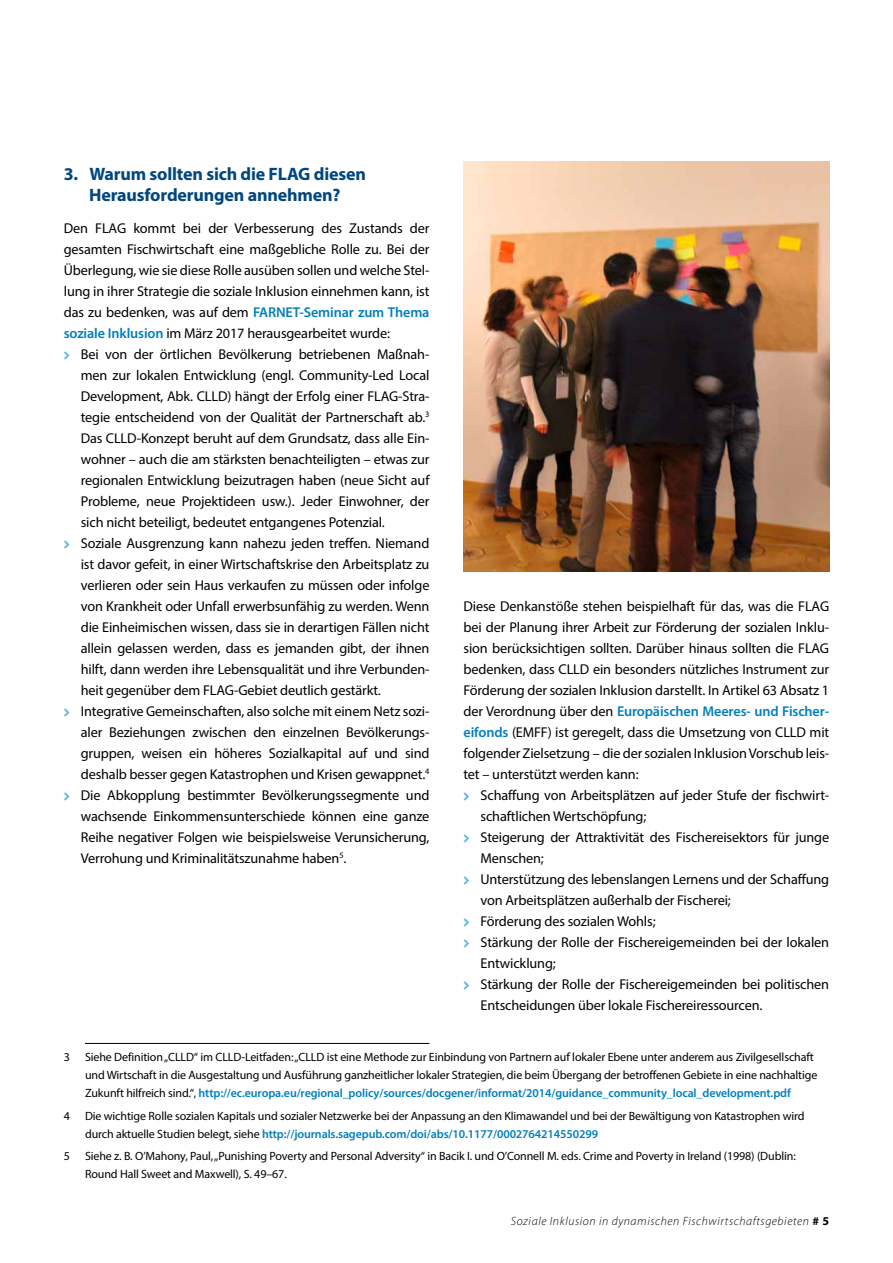
<style>
.page{position:relative;width:893px;height:1263px;background:#fff}
.page>*{position:absolute;margin:0;border:0;box-sizing:border-box;transform-origin:0 0}
.t1{font:700 18px/21px "Myriad Pro";letter-spacing:-.01em;color:#00467f;text-align:center}
.t2{font:14.25px/21px "Myriad Pro";letter-spacing:-.01em;color:#000;text-align:justify}
.t3{font:12px/18px "Myriad Pro";letter-spacing:-.01em;color:#000}
.t4{font:italic 300 12px "Myriad Pro";letter-spacing:.05em;color:#000}
.s1{font-weight:600;color:#0080be}
.s2{font-weight:700;font-style:normal}
</style>
<div class="page">
<hr style="left:85px;top:1043px;width:344px;height:1px;background:#000">
<img style="left:463px;top:162px;width:366px;height:410px">
<p class="t1" style="left:64px;top:163px;width:304px">3. Warum sollten sich die FLAG diesen<br>Herausforderungen annehmen?</p>
<p class="t2" style="left:64px;top:217px;width:367px">Den FLAG kommt bei der Verbesserung des Zustands der gesamten Fischwirtschaft eine maßgebliche Rolle zu. Bei der Überlegung, wie sie diese Rolle ausüben sollen und welche Stel&shy;lung in ihrer Strategie die soziale Inklusion einnehmen kann, ist das zu bedenken, was auf dem <span class="s1">FARNET-Seminar zum Thema soziale Inklusion</span> im März 2017 herausgearbeitet wurde:</p>
<p class="t2" style="left:81px;top:343px;width:350px;text-align:left">Bei von der örtlichen Bevölkerung betriebenen Maßnah&shy;men zur lokalen Entwicklung (engl. Community-Led Local Development, Abk. CLLD) hängt der Erfolg einer FLAG-Stra&shy;tegie entscheidend von der Qualität der Partnerschaft ab.<sup>3<br></sup>Das CLLD-Konzept beruht auf dem Grundsatz, dass alle Ein&shy;wohner – auch die am stärksten benachteiligten – etwas zur regionalen Entwicklung beizutragen haben (neue Sicht auf Probleme, neue Projektideen usw.). Jeder Einwohner, der sich nicht beteiligt, bedeutet entgangenes Potenzial.<br>Soziale Ausgrenzung kann nahezu jeden treffen. Niemand ist davor gefeit, in einer Wirtschaftskrise den Arbeitsplatz zu verlieren oder sein Haus verkaufen zu müssen oder infolge von Krankheit oder Unfall erwerbsunfähig zu werden. Wenn die Einheimischen wissen, dass sie in derartigen Fällen nicht allein gelassen werden, dass es jemanden gibt, der ihnen hilft, dann werden ihre Lebensqualität und ihre Verbunden&shy;heit gegenüber dem FLAG-Gebiet deutlich gestärkt.<br>Integrative Gemeinschaften, also solche mit einem Netz sozi&shy;aler Beziehungen zwischen den einzelnen Bevölkerungs&shy;gruppen, weisen ein höheres Sozialkapital auf und sind deshalb besser gegen Katastrophen und Krisen gewappnet.<sup>4<br></sup>Die Abkopplung bestimmter Bevölkerungssegmente und wachsende Einkommensunterschiede können eine ganze Reihe negativer Folgen wie beispielsweise Verunsicherung, Verrohung und Kriminalitätszunahme haben<sup>5</sup>.</p>
<p class="t2" style="left:463px;top:595px;width:367px">Diese Denkanstöße stehen beispielhaft für das, was die FLAG bei der Planung ihrer Arbeit zur Förderung der sozialen Inklu&shy;sion berücksichtigen sollten. Darüber hinaus sollten die FLAG bedenken, dass CLLD ein besonders nützliches Instrument zur Förderung der sozialen Inklusion darstellt. In Artikel 63 Absatz 1 der Verordnung über den <span class="s1">Europäischen Meeres- und Fischer&shy;eifonds</span> (EMFF) ist geregelt, dass die Umsetzung von CLLD mit folgender Zielsetzung – die der sozialen Inklusion Vorschub leis&shy;tet – unterstützt werden kann:</p>
<p class="t2" style="left:480px;top:784px;width:350px;text-align:left">Schaffung von Arbeitsplätzen auf jeder Stufe der fischwirt&shy;schaftlichen Wertschöpfung;<br>Steigerung der Attraktivität des Fischereisektors für junge Menschen;<br>Unterstützung des lebenslangen Lernens und der Schaffung von Arbeitsplätzen außerhalb der Fischerei;<br>Förderung des sozialen Wohls;<br>Stärkung der Rolle der Fischereigemeinden bei der lokalen Entwicklung;<br>Stärkung der Rolle der Fischereigemeinden bei politischen Entscheidungen über lokale Fischereiressourcen.</p>
<p class="t3" style="left:64px;top:1048px;width:8px">3</p>
<p class="t3" style="left:85px;top:1048px;width:734px">Siehe Definition „CLLD“ im CLLD-Leitfaden: „CLLD ist eine Methode zur Einbindung von Partnern auf lokaler Ebene unter anderem aus Zivilgesellschaft und Wirtschaft in die Ausgestaltung und Ausführung ganzheitlicher lokaler Strategien, die beim Übergang der betroffenen Gebiete in eine nachhaltige<br>Zukunft hilfreich sind.“‚ <span class="s1">http://ec.europa.eu/regional_policy/sources/docgener/informat/2014/guidance_community_local_development.pdf</span></p>
<p class="t3" style="left:64px;top:1106px;width:8px">4</p>
<p class="t3" style="left:85px;top:1106px;width:721px">Die wichtige Rolle sozialen Kapitals und sozialer Netzwerke bei der Anpassung an den Klimawandel und bei der Bewältigung von Katastrophen wird durch aktuelle Studien belegt, siehe <span class="s1">http://journals.sagepub.com/doi/abs/10.1177/0002764214550299</span></p>
<p class="t3" style="left:64px;top:1147px;width:8px">5</p>
<p class="t3" style="left:85px;top:1147px;width:712px">Siehe z. B. O’Mahony, Paul, „Punishing Poverty and Personal Adversity“ in Bacik I. und O’Connell M. eds. Crime and Poverty in Ireland (1998) (Dublin:<br>Round Hall Sweet and Maxwell), S. 49–67.</p>
<p class="t4" style="left:511px;top:1214px;width:320px">Soziale Inklusion in dynamischen Fischwirtschaftsgebieten <span class="s2"># 5</span></p>
</div>
